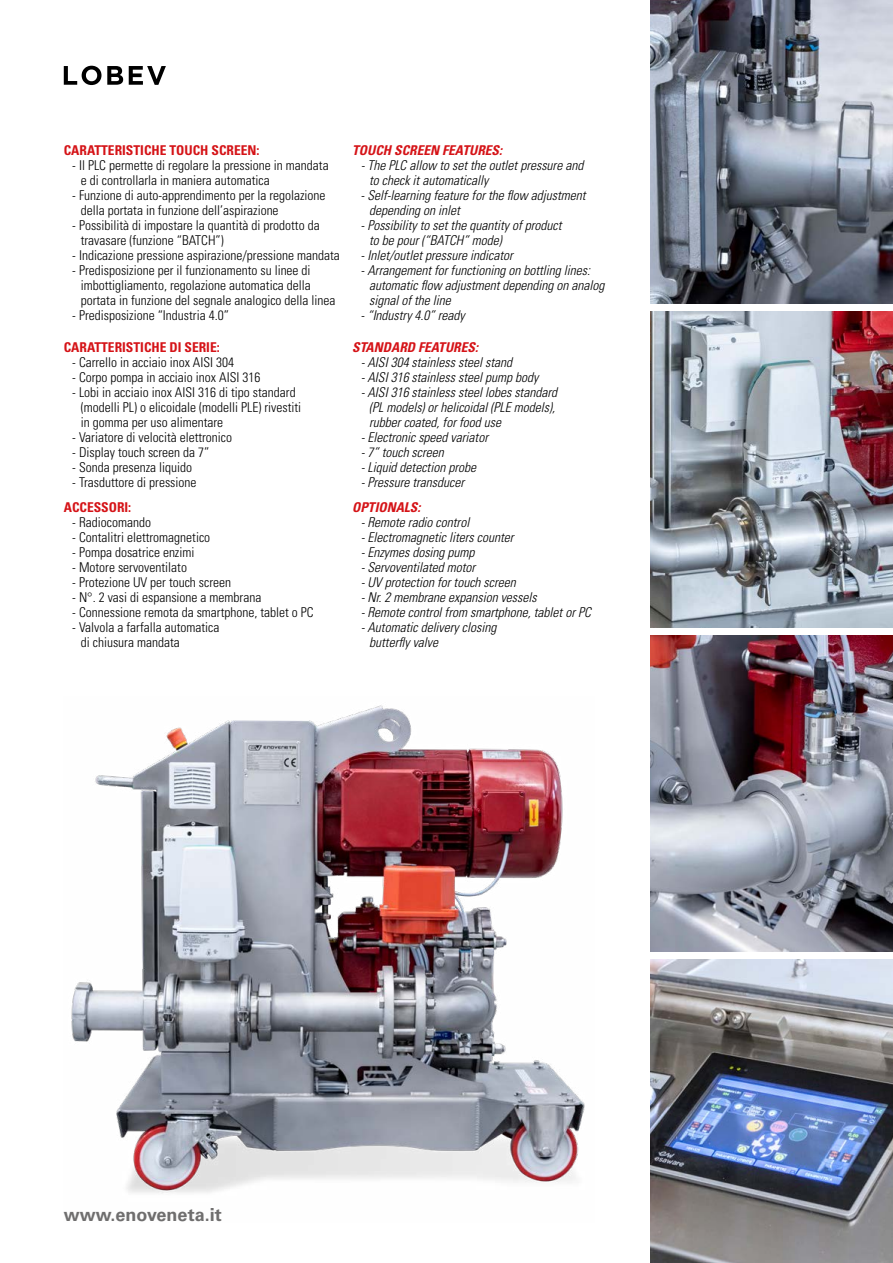
<style>
.page{position:relative;width:893px;height:1263px;background:#fff}
.page>*{position:absolute;margin:0;border:0;box-sizing:border-box;transform-origin:0 0}
.t1{font:700 18px "Univers LT Std";color:#706f6f}
.t2{font:300 condensed 13.5px/15px "Univers LT Std";color:#000}
.t3{font:italic 300 condensed 13.5px/15px "Univers LT Std";color:#000}
.t4{font:700 condensed 13.5px "Univers LT Std";color:#d51317}
.t5{font:italic 700 condensed 13.5px "Univers LT Std";color:#d51317}
</style>
<div class="page">
<img style="left:651px;top:0;width:242px;height:303px">
<img style="left:651px;top:311px;width:242px;height:316px">
<img style="left:651px;top:635px;width:242px;height:317px">
<img style="left:651px;top:959px;width:242px;height:304px">
<img style="left:71px;top:705px;width:514px;height:488px">
<svg style="left:64px;top:66px;width:37px;height:19px"></svg>
<svg style="left:107px;top:66px;width:16px;height:19px"></svg>
<svg style="left:129px;top:66px;width:37px;height:19px"></svg>
<p class="t4" style="left:64px;top:142px;width:197px">CARATTERISTICHE TOUCH SCREEN:</p>
<p class="t2" style="left:81px;top:158px;width:249px;text-indent:-9px">- Il PLC permette di regolare la pressione in mandata e di controllarla in maniera automatica</p>
<p class="t2" style="left:81px;top:188px;width:246px;text-indent:-9px">- Funzione di auto-apprendimento per la regolazione della portata in funzione dell’aspirazione</p>
<p class="t2" style="left:81px;top:218px;width:240px;text-indent:-9px">- Possibilità di impostare la quantità di prodotto da travasare (funzione “BATCH”)</p>
<p class="t2" style="left:72px;top:248px;width:269px">- Indicazione pressione aspirazione/pressione mandata</p>
<p class="t2" style="left:81px;top:263px;width:256px;text-indent:-9px">- Predisposizione per il funzionamento su linee di imbottigliamento, regolazione automatica della portata in funzione del segnale analogico della linea</p>
<p class="t2" style="left:72px;top:308px;width:158px">- Predisposizione “Industria 4.0”</p>
<p class="t4" style="left:64px;top:339px;width:157px">CARATTERISTICHE DI SERIE:</p>
<p class="t2" style="left:72px;top:355px;width:163px">- Carrello in acciaio inox AISI 304</p>
<p class="t2" style="left:72px;top:370px;width:190px">- Corpo pompa in acciaio inox AISI 316</p>
<p class="t2" style="left:81px;top:385px;width:222px;text-indent:-9px">- Lobi in acciaio inox AISI 316 di tipo standard (modelli PL) o elicoidale (modelli PLE) rivestiti in gomma per uso alimentare</p>
<p class="t2" style="left:72px;top:430px;width:161px">- Variatore di velocità elettronico</p>
<p class="t2" style="left:72px;top:445px;width:139px">- Display touch screen da 7”</p>
<p class="t2" style="left:72px;top:460px;width:121px">- Sonda presenza liquido</p>
<p class="t2" style="left:72px;top:475px;width:126px">- Trasduttore di pressione</p>
<p class="t4" style="left:64px;top:499px;width:69px">ACCESSORI:</p>
<p class="t2" style="left:72px;top:515px;width:80px">- Radiocomando</p>
<p class="t2" style="left:72px;top:530px;width:139px">- Contalitri elettromagnetico</p>
<p class="t2" style="left:72px;top:545px;width:124px">- Pompa dosatrice enzimi</p>
<p class="t2" style="left:72px;top:560px;width:116px">- Motore servoventilato</p>
<p class="t2" style="left:72px;top:575px;width:160px">- Protezione UV per touch screen</p>
<p class="t2" style="left:72px;top:590px;width:191px">- N°. 2 vasi di espansione a membrana</p>
<p class="t2" style="left:72px;top:605px;width:243px">- Connessione remota da smartphone, tablet o PC</p>
<p class="t2" style="left:81px;top:620px;width:140px;text-indent:-9px">- Valvola a farfalla automatica di chiusura mandata</p>
<p class="t5" style="left:352px;top:142px;width:151px">TOUCH SCREEN FEATURES:</p>
<p class="t3" style="left:369px;top:158px;width:216px;text-indent:-8px">- The PLC allow to set the outlet pressure and to check it automatically</p>
<p class="t3" style="left:369px;top:188px;width:218px;text-indent:-9px">- Self-learning feature for the flow adjustment depending on inlet</p>
<p class="t3" style="left:369px;top:218px;width:194px;text-indent:-9px">- Possibility to set the quantity of product to be pour (“BATCH” mode)</p>
<p class="t3" style="left:361px;top:248px;width:154px">- Inlet/outlet pressure indicator</p>
<p class="t3" style="left:369px;top:263px;width:237px;text-indent:-9px">- Arrangement for functioning on bottling lines: automatic flow adjustment depending on analog signal of the line</p>
<p class="t3" style="left:361px;top:308px;width:106px">- “Industry 4.0” ready</p>
<p class="t5" style="left:352px;top:339px;width:127px">STANDARD FEATURES:</p>
<p class="t3" style="left:361px;top:355px;width:153px">- AISI 304 stainless steel stand</p>
<p class="t3" style="left:361px;top:370px;width:179px">- AISI 316 stainless steel pump body</p>
<p class="t3" style="left:369px;top:385px;width:189px;text-indent:-9px">- AISI 316 stainless steel lobes standard (PL models) or helicoidal (PLE models), rubber coated, for food use</p>
<p class="t3" style="left:361px;top:430px;width:129px">- Electronic speed variator</p>
<p class="t3" style="left:361px;top:445px;width:85px">- 7” touch screen</p>
<p class="t3" style="left:361px;top:460px;width:117px">- Liquid detection probe</p>
<p class="t3" style="left:361px;top:475px;width:105px">- Pressure transducer</p>
<p class="t5" style="left:352px;top:499px;width:70px">OPTIONALS:</p>
<p class="t3" style="left:361px;top:515px;width:110px">- Remote radio control</p>
<p class="t3" style="left:361px;top:530px;width:154px">- Electromagnetic liters counter</p>
<p class="t3" style="left:361px;top:545px;width:115px">- Enzymes dosing pump</p>
<p class="t3" style="left:361px;top:560px;width:116px">- Servoventilated motor</p>
<p class="t3" style="left:361px;top:575px;width:157px">- UV protection for touch screen</p>
<p class="t3" style="left:361px;top:590px;width:177px">- Nr. 2 membrane expansion vessels</p>
<p class="t3" style="left:361px;top:605px;width:232px">- Remote control from smartphone, tablet or PC</p>
<p class="t3" style="left:369px;top:620px;width:129px;text-indent:-9px">- Automatic delivery closing butterfly valve</p>
<h1 class="t1" style="left:64px;top:1204px;width:159px">www.enoveneta.it</h1>
</div>
